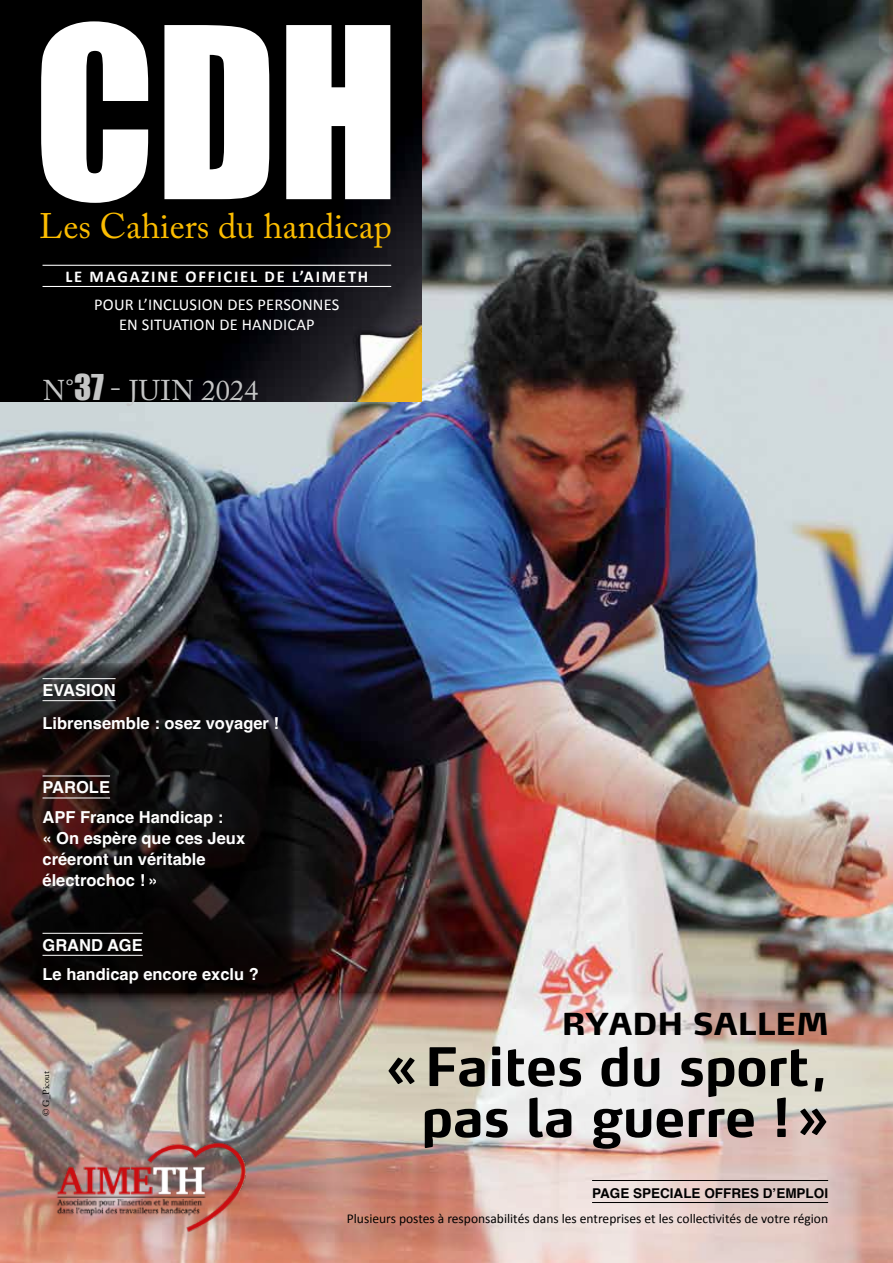
<style>
.page{position:relative;width:893px;height:1263px;background:#fff}
.page>*{position:absolute;margin:0;border:0;box-sizing:border-box;transform-origin:0 0}
.t1{font:220.2px "Impact";color:#fff}
.t2{font:700 52.5px/51px "Yara Max LF";color:#000;text-align:right}
.t3{font:35.25px "Adobe Caslon Pro";color:#fcbd00}
.t4{font:800 30px "Yara Max LF";color:#000}
.t5{font:28.35px "Adobe Caslon Pro";letter-spacing:.005em;color:#c5c6c6}
.t6{font:700 16.5px/29.5px "Helvetica";color:#fff}
.t7{font:16.5px/19.8px "Calibri";letter-spacing:.01em;color:#fff;text-align:center}
.t8{font:700 16.5px "Calibri";letter-spacing:.11em;color:#fff}
.t9{font:13.5px "Calibri";color:#000}
.t10{font:700 13.5px "Helvetica";color:#000}
.t11{font:9px "Adobe Caslon Pro";color:#000}
.s1{font-family:"Impact";font-size:32.7px}
</style>
<div class="page">
<img style="left:0;top:0;width:893px;height:993px">
<img style="left:0;top:0;width:421px;height:401px">
<hr style="left:43px;top:265px;width:348px;height:1px;background:#fff">
<hr style="left:43px;top:286px;width:348px;height:1px;background:#fff">
<img style="left:0;top:993px;width:893px;height:270px">
<img style="left:51px;top:1139px;width:199px;height:94px">
<hr style="left:592px;top:1180px;width:236px;height:1px;background:#000">
<hr style="left:592px;top:1202px;width:236px;height:1px;background:#000">
<svg style="left:0;top:663px;width:294px;height:332px;background:#170f0f"></svg>
<hr style="left:43px;top:678px;width:73px;height:1px;background:#fff">
<hr style="left:43px;top:700px;width:73px;height:1px;background:#fff">
<hr style="left:43px;top:776px;width:67px;height:1px;background:#fff">
<hr style="left:43px;top:798px;width:67px;height:1px;background:#fff">
<hr style="left:43px;top:933px;width:100px;height:1px;background:#fff">
<hr style="left:43px;top:955px;width:100px;height:1px;background:#fff">
<h1 class="t1" style="left:33px;top:-58px;width:368px">CDH</h1>
<h3 class="t3" style="left:39px;top:205px;width:354px">Les Cahiers du handicap</h3>
<p class="t8" style="left:65px;top:266px;width:305px">LE MAGAZINE OFFICIEL DE L’AIMETH</p>
<p class="t7" style="left:94px;top:294px;width:247px">POUR L’INCLUSION DES PERSONNES<br>EN SITUATION DE HANDICAP</p>
<h3 class="t5" style="left:43px;top:374px;width:217px">N°<span class="s1">37</span> - JUIN 2024</h3>
<p class="t6" style="left:43px;top:676px;width:238px;line-height:32.5px">EVASION<br>Librensemble : osez voyager !</p>
<p class="t6" style="left:43px;top:775px;width:182px">PAROLE<br>APF France Handicap :</p>
<p class="t6" style="left:43px;top:829px;width:204px;line-height:21px">« On espère que ces Jeux créeront un véritable électrochoc ! »</p>
<p class="t6" style="left:43px;top:932px;width:218px">GRAND AGE<br>Le handicap encore exclu ?</p>
<p class="t11" style="left:41px;top:1116px;width:47px;rotate:-90deg">© G_Picout</p>
<h3 class="t4" style="left:562px;top:1005px;width:268px">RYADH SALLEM</h3>
<h2 class="t2" style="left:386px;top:1040px;width:444px">«Faites du sport, pas la guerre !»</h2>
<p class="t10" style="left:592px;top:1185px;width:238px">PAGE SPECIALE OFFRES D’EMPLOI</p>
<p class="t9" style="left:347px;top:1210px;width:483px">Plusieurs postes à responsabilités dans les entreprises et les collectivités de votre région</p>
</div>
